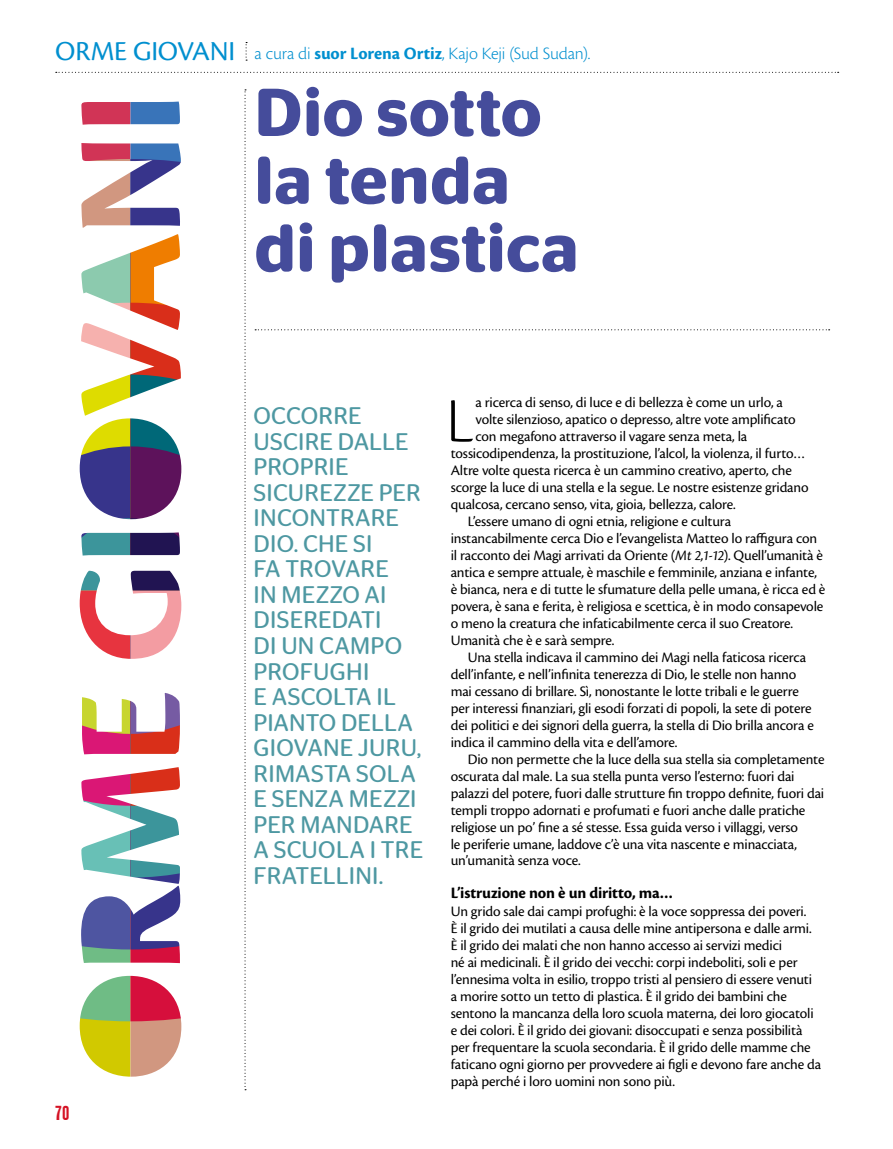
<style>
.page{position:relative;width:893px;height:1149px;background:#fff}
.page>*{position:absolute;margin:0;border:0;box-sizing:border-box;transform-origin:0 0}
.t1{font:600 67.5px/67.8px "Stag Sans Round";letter-spacing:.01em;color:#454c9b}
.t2{font:300 65.55px "Cronos Pro";color:#000}
.t3{font:24px/25.5px "Stag Sans Round";letter-spacing:.005em;color:#4e98a2}
.t4{font:300 20.25px "A Beckett";color:#d51224}
.t5{font:300 18px "Cronos Pro";letter-spacing:-.01em;color:#008fcf}
.t6{font:700 16.5px "Cronos Pro";letter-spacing:-.01em;color:#000}
.t7{font:15px/17px "Cronos Pro";letter-spacing:-.01em;color:#000}
.s1{font-weight:400;font-size:28.5px}
.s2{font-weight:700}
.s3{font-style:italic}
</style>
<div class="page">
<svg style="left:56px;top:72px;width:783px;height:1px"></svg>
<svg style="left:245px;top:89px;width:1px;height:998px"></svg>
<svg style="left:246px;top:42px;width:1px;height:19px"></svg>
<svg style="left:79px;top:101px;width:103px;height:976px"></svg>
<svg style="left:255px;top:329px;width:575px;height:1px"></svg>
<p class="t5" style="left:55px;top:43px;width:536px"><span class="s1">ORME GIOVANI</span> a cura di <span class="s2">suor Lorena Ortiz</span>, Kajo Keji (Sud Sudan).</p>
<h1 class="t1" style="left:255px;top:78px;width:325px">Dio sotto la tenda di plastica</h1>
<h3 class="t4" style="left:55px;top:1100px;width:15px">70</h3>
<h3 class="t3" style="left:254px;top:403px;width:171px">OCCORRE<br>USCIRE DALLE<br>PROPRIE<br>SICUREZZE PER<br>INCONTRARE<br>DIO. CHE SI<br>FA TROVARE<br>IN MEZZO AI<br>DISEREDATI<br>DI UN CAMPO<br>PROFUGHI<br>E ASCOLTA IL<br>PIANTO DELLA<br>GIOVANE JURU,<br>RIMASTA SOLA<br>E SENZA MEZZI<br>PER MANDARE<br>A SCUOLA I TRE<br>FRATELLINI.</h3>
<h2 class="t2" style="left:446px;top:383px;width:29px">L</h2>
<p class="t7" style="left:475px;top:394px;width:309px">a ricerca di senso, di luce e di bellezza è come un urlo, a</p>
<p class="t7" style="left:475px;top:411px;width:322px">volte silenzioso, apatico o depresso, altre vote amplificato</p>
<p class="t7" style="left:475px;top:428px;width:273px">con megafono attraverso il vagare senza meta, la</p>
<p class="t7" style="left:451px;top:445px;width:356px">tossicodipendenza, la prostituzione, l’alcol, la violenza, il furto…</p>
<p class="t7" style="left:451px;top:462px;width:343px">Altre volte questa ricerca è un cammino creativo, aperto, che</p>
<p class="t7" style="left:451px;top:479px;width:359px">scorge la luce di una stella e la segue. Le nostre esistenze gridano</p>
<p class="t7" style="left:451px;top:496px;width:287px">qualcosa, cercano senso, vita, gioia, bellezza, calore.</p>
<p class="t7" style="left:468px;top:513px;width:265px">L’essere umano di ogni etnia, religione e cultura</p>
<p class="t7" style="left:451px;top:530px;width:368px">instancabilmente cerca Dio e l’evangelista Matteo lo raffigura con</p>
<p class="t7" style="left:451px;top:547px;width:374px">il racconto dei Magi arrivati da Oriente (<span class="s3">Mt 2,1-12</span>). Quell’umanità è</p>
<p class="t7" style="left:451px;top:564px;width:368px">antica e sempre attuale, è maschile e femminile, anziana e infante,</p>
<p class="t7" style="left:451px;top:580px;width:376px">è bianca, nera e di tutte le sfumature della pelle umana, è ricca ed è</p>
<p class="t7" style="left:451px;top:597px;width:374px">povera, è sana e ferita, è religiosa e scettica, è in modo consapevole</p>
<p class="t7" style="left:451px;top:614px;width:344px">o meno la creatura che infaticabilmente cerca il suo Creatore.</p>
<p class="t7" style="left:451px;top:631px;width:165px">Umanità che è e sarà sempre.</p>
<p class="t7" style="left:468px;top:648px;width:340px">Una stella indicava il cammino dei Magi nella faticosa ricerca</p>
<p class="t7" style="left:451px;top:665px;width:347px">dell’infante, e nell’infinita tenerezza di Dio, le stelle non hanno</p>
<p class="t7" style="left:451px;top:682px;width:350px">mai cessano di brillare. Sì, nonostante le lotte tribali e le guerre</p>
<p class="t7" style="left:451px;top:699px;width:362px">per interessi finanziari, gli esodi forzati di popoli, la sete di potere</p>
<p class="t7" style="left:451px;top:716px;width:365px">dei politici e dei signori della guerra, la stella di Dio brilla ancora e</p>
<p class="t7" style="left:451px;top:733px;width:228px">indica il cammino della vita e dell’amore.</p>
<p class="t7" style="left:468px;top:750px;width:358px">Dio non permette che la luce della sua stella sia completamente</p>
<p class="t7" style="left:451px;top:767px;width:345px">oscurata dal male. La sua stella punta verso l’esterno: fuori dai</p>
<p class="t7" style="left:451px;top:784px;width:375px">palazzi del potere, fuori dalle strutture fin troppo definite, fuori dai</p>
<p class="t7" style="left:451px;top:801px;width:356px">templi troppo adornati e profumati e fuori anche dalle pratiche</p>
<p class="t7" style="left:451px;top:818px;width:349px">religiose un po’ fine a sé stesse. Essa guida verso i villaggi, verso</p>
<p class="t7" style="left:451px;top:835px;width:348px">le periferie umane, laddove c’è una vita nascente e minacciata,</p>
<p class="t7" style="left:451px;top:852px;width:132px">un’umanità senza voce.</p>
<p class="t6" style="left:451px;top:883px;width:224px">L’istruzione non è un diritto, ma…</p>
<p class="t7" style="left:451px;top:903px;width:372px">Un grido sale dai campi profughi: è la voce soppressa dei poveri.<br>È il grido dei mutilati a causa delle mine antipersona e dalle armi.<br>È il grido dei malati che non hanno accesso ai servizi medici<br>né ai medicinali. È il grido dei vecchi: corpi indeboliti, soli e per l’ennesima volta in esilio, troppo tristi al pensiero di essere venuti a morire sotto un tetto di plastica. È il grido dei bambini che sentono la mancanza della loro scuola materna, dei loro giocatoli e dei colori. È il grido dei giovani: disoccupati e senza possibilità per frequentare la scuola secondaria. È il grido delle mamme che faticano ogni giorno per provvedere ai figli e devono fare anche da papà perché i loro uomini non sono più.</p>
</div>
